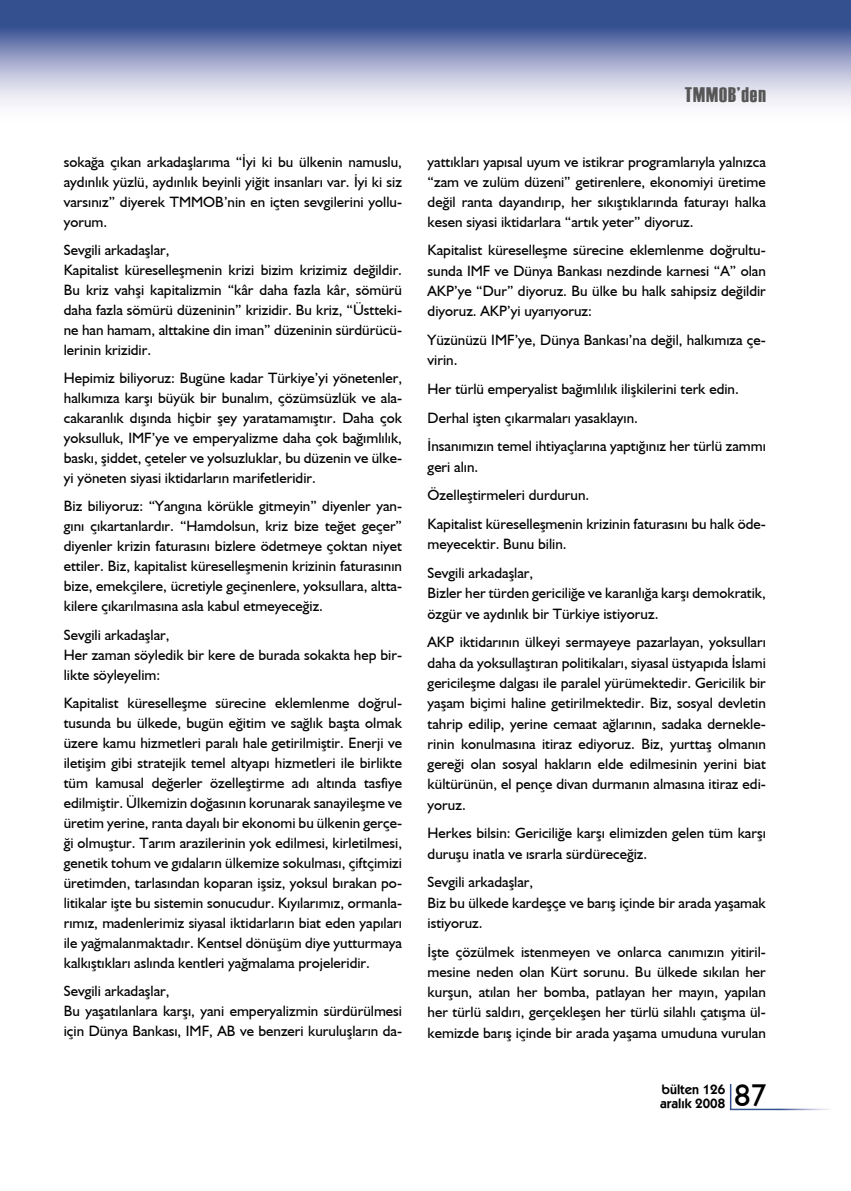
<style>
.page{position:relative;width:851px;height:1191px;background:#fff}
.page>*{position:absolute;margin:0;border:0;box-sizing:border-box;transform-origin:0 0}
.t1{font:31.5px "Humanist 521 BT";color:#000}
.t2{font:21px "Haettenschweiler";letter-spacing:.05em;color:#565656}
.t3{font:15px/20px "Humanist 521 BT";color:#000}
.t4{font:600 13.5px/13.5px "Kabel IT Cby BT";color:#000}
</style>
<div class="page">
<svg style="left:0;top:0;width:850px;height:105px;background:#8895bd"></svg>
<hr style="left:729px;top:1084px;width:2px;height:25px;background:#35508f">
<hr style="left:729px;top:1108px;width:101px;height:2px;background:#fff">
<p class="t3" style="left:64px;top:151px;width:340px;text-align:justify">sokağa çıkan arkadaşlarıma “İyi ki bu ülkenin namuslu, aydınlık yüzlü, aydınlık beyinli yiğit insanları var. İyi ki siz varsınız” diyerek TMMOB’nin en içten sevgilerini yollu&shy;yorum.</p>
<p class="t3" style="left:64px;top:240px;width:340px">Sevgili arkadaşlar,<br>Kapitalist küreselleşmenin krizi bizim krizimiz değildir.<br>Bu kriz vahşi kapitalizmin “kâr daha fazla kâr, sömürü daha fazla sömürü düzeninin” krizidir. Bu kriz, “Üstteki&shy;ne han hamam, alttakine din iman” düzeninin sürdürücü&shy;lerinin krizidir.</p>
<p class="t3" style="left:64px;top:368px;width:340px;text-align:justify">Hepimiz biliyoruz: Bugüne kadar Türkiye’yi yönetenler, halkımıza karşı büyük bir bunalım, çözümsüzlük ve ala&shy;cakaranlık dışında hiçbir şey yaratamamıştır. Daha çok yoksulluk, IMF’ye ve emperyalizme daha çok bağımlılık, baskı, şiddet, çeteler ve yolsuzluklar, bu düzenin ve ülke&shy;yi yöneten siyasi iktidarların marifetleridir.</p>
<p class="t3" style="left:64px;top:496px;width:340px;text-align:justify">Biz biliyoruz: “Yangına körükle gitmeyin” diyenler yan&shy;gını çıkartanlardır. “Hamdolsun, kriz bize teğet geçer” diyenler krizin faturasını bizlere ödetmeye çoktan niyet ettiler. Biz, kapitalist küreselleşmenin krizinin faturasının bize, emekçilere, ücretiyle geçinenlere, yoksullara, altta&shy;kilere çıkarılmasına asla kabul etmeyeceğiz.</p>
<p class="t3" style="left:64px;top:624px;width:340px">Sevgili arkadaşlar,<br>Her zaman söyledik bir kere de burada sokakta hep bir&shy;likte söyleyelim:</p>
<p class="t3" style="left:64px;top:692px;width:340px;text-align:justify">Kapitalist küreselleşme sürecine eklemlenme doğrul&shy;tusunda bu ülkede, bugün eğitim ve sağlık başta olmak üzere kamu hizmetleri paralı hale getirilmiştir. Enerji ve iletişim gibi stratejik temel altyapı hizmetleri ile birlikte tüm kamusal değerler özelleştirme adı altında tasfiye edilmiştir. Ülkemizin doğasının korunarak sanayileşme ve üretim yerine, ranta dayalı bir ekonomi bu ülkenin gerçe&shy;ği olmuştur. Tarım arazilerinin yok edilmesi, kirletilmesi, genetik tohum ve gıdaların ülkemize sokulması, çiftçimizi üretimden, tarlasından koparan işsiz, yoksul bırakan po&shy;litikalar işte bu sistemin sonucudur. Kıyılarımız, ormanla&shy;rımız, madenlerimiz siyasal iktidarların biat eden yapıları ile yağmalanmaktadır. Kentsel dönüşüm diye yutturmaya kalkıştıkları aslında kentleri yağmalama projeleridir.</p>
<p class="t3" style="left:64px;top:980px;width:340px">Sevgili arkadaşlar,<br>Bu yaşatılanlara karşı, yani emperyalizmin sürdürülmesi için Dünya Bankası, IMF, AB ve benzeri kuruluşların da-</p>
<h2 class="t2" style="left:684px;top:80px;width:83px">TMMOB’den</h2>
<p class="t3" style="left:427px;top:151px;width:340px;text-align:justify">yattıkları yapısal uyum ve istikrar programlarıyla yalnızca “zam ve zulüm düzeni” getirenlere, ekonomiyi üretime değil ranta dayandırıp, her sıkıştıklarında faturayı halka kesen siyasi iktidarlara “artık yeter” diyoruz.</p>
<p class="t3" style="left:427px;top:240px;width:340px;text-align:justify">Kapitalist küreselleşme sürecine eklemlenme doğrultu&shy;sunda IMF ve Dünya Bankası nezdinde karnesi “A” olan AKP’ye “Dur” diyoruz. Bu ülke bu halk sahipsiz değildir diyoruz. AKP’yi uyarıyoruz:</p>
<p class="t3" style="left:427px;top:329px;width:340px">Yüzünüzü IMF’ye, Dünya Bankası’na değil, halkımıza çe&shy;virin.</p>
<p class="t3" style="left:427px;top:374px;width:340px;line-height:28.8px">Her türlü emperyalist bağımlılık ilişkilerini terk edin.<br>Derhal işten çıkarmaları yasaklayın.<br>İnsanımızın temel ihtiyaçlarına yaptığınız her türlü zammı</p>
<p class="t3" style="left:427px;top:452px;width:340px;line-height:28.8px">geri alın.<br>Özelleştirmeleri durdurun.<br>Kapitalist küreselleşmenin krizinin faturasını bu halk öde-</p>
<p class="t3" style="left:427px;top:529px;width:140px;line-height:28.8px">meyecektir. Bunu bilin.<br>Sevgili arkadaşlar,</p>
<p class="t3" style="left:427px;top:583px;width:340px">Bizler her türden gericiliğe ve karanlığa karşı demokratik, özgür ve aydınlık bir Türkiye istiyoruz.</p>
<p class="t3" style="left:427px;top:632px;width:340px;text-align:justify">AKP iktidarının ülkeyi sermayeye pazarlayan, yoksulları daha da yoksullaştıran politikaları, siyasal üstyapıda İslami gericileşme dalgası ile paralel yürümektedir. Gericilik bir yaşam biçimi haline getirilmektedir. Biz, sosyal devletin tahrip edilip, yerine cemaat ağlarının, sadaka dernekle&shy;rinin konulmasına itiraz ediyoruz. Biz, yurttaş olmanın gereği olan sosyal hakların elde edilmesinin yerini biat kültürünün, el pençe divan durmanın almasına itiraz edi&shy;yoruz.</p>
<p class="t3" style="left:427px;top:822px;width:340px">Herkes bilsin: Gericiliğe karşı elimizden gelen tüm karşı duruşu inatla ve ısrarla sürdüreceğiz.</p>
<p class="t3" style="left:427px;top:871px;width:340px">Sevgili arkadaşlar,<br>Biz bu ülkede kardeşçe ve barış içinde bir arada yaşamak istiyoruz.</p>
<p class="t3" style="left:427px;top:941px;width:340px;text-align:justify">İşte çözülmek istenmeyen ve onlarca canımızın yitiril&shy;mesine neden olan Kürt sorunu. Bu ülkede sıkılan her kurşun, atılan her bomba, patlayan her mayın, yapılan her türlü saldırı, gerçekleşen her türlü silahlı çatışma ül&shy;kemizde barış içinde bir arada yaşama umuduna vurulan</p>
<p class="t4" style="left:660px;top:1082px;width:66px">bülten 126 aralık 2008</p>
<h1 class="t1" style="left:734px;top:1076px;width:33px">87</h1>
</div>
